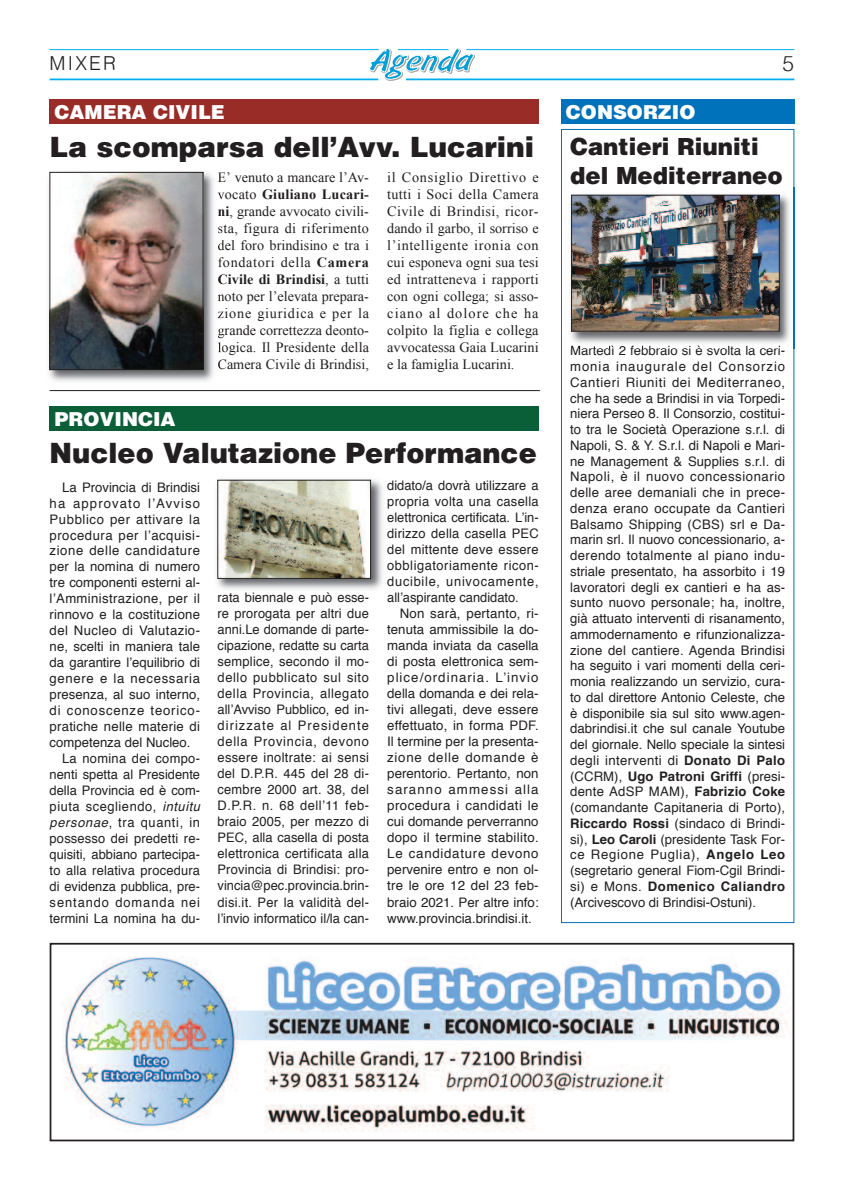
<style>
.page{position:relative;width:844px;height:1191px;background:#fff}
.page>*{position:absolute;margin:0;border:0;box-sizing:border-box;transform-origin:0 0}
.t1{font:900 28px "Helvetica";color:#231f20}
.t2{font:900 23.62px/28.3px "Helvetica";color:#231f20}
.t3{font:300 21px "Helvetica";color:#231f20}
.t4{font:900 19.25px "Helvetica";color:#fff}
.t5{font:300 19.25px "Helvetica";letter-spacing:.11em;color:#231f20}
.t6{font:14.17px/17px "Times New Roman";color:#231f20;text-align:justify}
.t7{font:13.12px/16.1px "Helvetica";letter-spacing:.005em;color:#231f20;text-align:justify}
.t8{font:13.12px "Helvetica";letter-spacing:.045em;color:#231f20}
.t9{font:13.12px "Helvetica";letter-spacing:.03em;color:#231f20}
.t10{font:13.12px "Helvetica";letter-spacing:.05em;color:#231f20}
.t11{font:13.12px "Helvetica";letter-spacing:.035em;color:#231f20}
.t12{font:13.12px "Helvetica";letter-spacing:.06em;color:#231f20}
.t13{font:13.12px "Helvetica";letter-spacing:.085em;color:#231f20}
.t14{font:13.12px "Helvetica";letter-spacing:.075em;color:#231f20}
.t15{font:13.12px "Helvetica";letter-spacing:.025em;color:#231f20}
.s1{font-weight:700}
.s2{font-style:italic}
</style>
<div class="page">
<hr style="left:406px;top:78px;width:388px;height:2px;background:#00aeef">
<hr style="left:50px;top:78px;width:328px;height:2px;background:#00aeef">
<hr style="left:466px;top:49px;width:328px;height:1px;background:#00aeef">
<hr style="left:50px;top:49px;width:328px;height:1px;background:#00aeef">
<svg style="left:369px;top:48px;width:106px;height:33px"></svg>
<img style="left:216px;top:479px;width:167px;height:111px">
<img style="left:219px;top:482px;width:149px;height:94px">
<div style="left:561px;top:129px;width:233px;height:794px;border:1px solid #0072bc"></div>
<div style="left:50px;top:99px;width:488px;height:25px;background:#9a2c28"></div>
<div style="left:50px;top:406px;width:488px;height:25px;background:#0a5f38"></div>
<div style="left:561px;top:99px;width:233px;height:25px;background:#0072bc"></div>
<img style="left:570px;top:188px;width:225px;height:161px">
<img style="left:793px;top:188px;width:1px;height:161px">
<img style="left:571px;top:345px;width:62px;height:4px">
<img style="left:573px;top:197px;width:204px;height:132px">
<div style="left:571px;top:195px;width:208px;height:136px;border:1px solid #231f20"></div>
<img style="left:48px;top:171px;width:166px;height:211px">
<svg style="left:218px;top:172px;width:3px;height:10px"></svg>
<svg style="left:218px;top:192px;width:3px;height:7px"></svg>
<svg style="left:218px;top:209px;width:3px;height:7px"></svg>
<svg style="left:218px;top:226px;width:3px;height:8px"></svg>
<svg style="left:218px;top:243px;width:3px;height:7px"></svg>
<svg style="left:218px;top:257px;width:3px;height:10px"></svg>
<svg style="left:218px;top:275px;width:3px;height:9px"></svg>
<svg style="left:217px;top:294px;width:4px;height:8px"></svg>
<svg style="left:218px;top:311px;width:3px;height:8px"></svg>
<svg style="left:218px;top:328px;width:3px;height:25px"></svg>
<svg style="left:218px;top:360px;width:3px;height:9px"></svg>
<img style="left:52px;top:174px;width:149px;height:194px">
<div style="left:50px;top:172px;width:153px;height:198px;border:1px solid #231f20"></div>
<hr style="left:50px;top:390px;width:489px;height:1px;background:#231f20">
<img style="left:63px;top:957px;width:725px;height:175px">
<div style="left:50px;top:943px;width:744px;height:198px;border:2px solid #231f20"></div>
<h3 class="t5" style="left:50px;top:56px;width:68px">MIXER</h3>
<h3 class="t3" style="left:782px;top:55px;width:13px">5</h3>
<h3 class="t4" style="left:55px;top:105px;width:172px">CAMERA CIVILE</h3>
<h1 class="t1" style="left:50px;top:131px;width:486px">La scomparsa dell’Avv. Lucarini</h1>
<p class="t6" style="left:217px;top:169px;width:153px">E’ venuto a mancare l’Av&shy;vocato <span class="s1">Giuliano Lucari&shy;ni</span>, grande avvocato civili&shy;sta, figura di riferimento del foro brindisino e tra i fondatori della <span class="s1">Camera Civile di Brindisi</span>, a tutti noto per l’elevata prepara&shy;zione giuridica e per la grande correttezza deonto&shy;logica. Il Presidente della Camera Civile di Brindisi,</p>
<p class="t6" style="left:387px;top:169px;width:153px">il Consiglio Direttivo e tutti i Soci della Camera Civile di Brindisi, ricor&shy;dando il garbo, il sorriso e l’intelligente ironia con cui esponeva ogni sua tesi ed intratteneva i rapporti con ogni collega; si asso&shy;ciano al dolore che ha colpito la figlia e collega avvocatessa Gaia Lucarini e la famiglia Lucarini.</p>
<h3 class="t4" style="left:55px;top:412px;width:122px">PROVINCIA</h3>
<h1 class="t1" style="left:50px;top:437px;width:488px">Nucleo Valutazione Performance</h1>
<p class="t7" style="left:62px;top:480px;width:139px">La Provincia di Brindisi</p>
<p class="t13" style="left:50px;top:497px;width:152px">ha approvato l’Avviso</p>
<p class="t8" style="left:50px;top:513px;width:152px">Pubblico per attivare la</p>
<p class="t11" style="left:50px;top:529px;width:152px">procedura per l’acquisi-</p>
<p class="t8" style="left:50px;top:545px;width:152px">zione delle candidature</p>
<p class="t7" style="left:50px;top:560px;width:152px">per la nomina di numero</p>
<p class="t7" style="left:50px;top:576px;width:152px">tre componenti esterni al-</p>
<p class="t9" style="left:50px;top:593px;width:152px">l’Amministrazione, per il</p>
<p class="t7" style="left:50px;top:607px;width:152px">rinnovo e la costituzione</p>
<p class="t9" style="left:50px;top:625px;width:152px">del Nucleo di Valutazio-</p>
<p class="t7" style="left:50px;top:639px;width:152px">ne, scelti in maniera tale</p>
<p class="t7" style="left:50px;top:655px;width:152px">da garantire l’equilibrio di</p>
<p class="t10" style="left:50px;top:673px;width:152px">genere e la necessaria</p>
<p class="t7" style="left:50px;top:687px;width:152px">presenza, al suo interno,</p>
<p class="t12" style="left:50px;top:705px;width:152px">di conoscenze teorico-</p>
<p class="t7" style="left:50px;top:719px;width:152px">pratiche nelle materie di</p>
<p class="t7" style="left:50px;top:735px;width:142px">competenza del Nucleo.</p>
<p class="t15" style="left:62px;top:753px;width:139px">La nomina dei compo-</p>
<p class="t7" style="left:50px;top:767px;width:152px">nenti spetta al Presidente</p>
<p class="t7" style="left:50px;top:783px;width:152px">della Provincia ed è com-</p>
<p class="t8" style="left:50px;top:800px;width:152px">piuta scegliendo, <span class="s2">intuitu</span></p>
<p class="t10" style="left:50px;top:816px;width:152px"><span class="s2">personae</span>, tra quanti, in</p>
<p class="t7" style="left:50px;top:831px;width:152px">possesso dei predetti re-</p>
<p class="t7" style="left:50px;top:847px;width:152px">quisiti, abbiano partecipa-</p>
<p class="t7" style="left:50px;top:863px;width:152px">to alla relativa procedura</p>
<p class="t7" style="left:50px;top:879px;width:152px">di evidenza pubblica, pre-</p>
<p class="t14" style="left:50px;top:896px;width:152px">sentando domanda nei</p>
<p class="t7" style="left:50px;top:911px;width:152px">termini La nomina ha du-</p>
<p class="t7" style="left:387px;top:478px;width:153px">didato/a dovrà utilizzare a propria volta una casella elettronica certificata. L’in&shy;dirizzo della casella PEC del mittente deve essere obbligatoriamente ricon&shy;ducibile, univocamente, all’aspirante candidato.</p>
<p class="t7" style="left:387px;top:606px;width:153px;text-indent:12px">Non sarà, pertanto, ri&shy;tenuta ammissibile la do&shy;manda inviata da casella di posta elettronica sem&shy;plice/ordinaria. L’invio della domanda e dei rela&shy;tivi allegati, deve essere effettuato, in forma PDF.<br>Il termine per la presenta&shy;zione delle domande è perentorio. Pertanto, non saranno ammessi alla procedura i candidati le cui domande perverranno dopo il termine stabilito.<br>Le candidature devono pervenire entro e non ol&shy;tre le ore 12 del 23 feb&shy;braio 2021. Per altre info: www.provincia.brindisi.it.</p>
<p class="t7" style="left:217px;top:590px;width:153px">rata biennale e può esse&shy;re prorogata per altri due anni.Le domande di parte&shy;cipazione, redatte su carta semplice, secondo il mo&shy;dello pubblicato sul sito della Provincia, allegato all’Avviso Pubblico, ed in&shy;dirizzate al Presidente della Provincia, devono essere inoltrate: ai sensi del D.P.R. 445 del 28 di&shy;cembre 2000 art. 38, del D.P.R. n. 68 dell’11 feb&shy;braio 2005, per mezzo di PEC, alla casella di posta elettronica certificata alla Provincia di Brindisi: pro&shy;vincia@pec.provincia.brin&shy;disi.it. Per la validità del&shy;l’invio informatico il/la can-</p>
<h3 class="t4" style="left:566px;top:105px;width:131px">CONSORZIO</h3>
<h2 class="t2" style="left:570px;top:133px;width:214px">Cantieri Riuniti del Mediterraneo</h2>
<p class="t7" style="left:570px;top:344px;width:216px">Martedì 2 febbraio si è svolta la ceri&shy;monia inaugurale del Consorzio Cantieri Riuniti dei Mediterraneo, che ha sede a Brindisi in via Torpedi&shy;niera Perseo 8. Il Consorzio, costitui&shy;to tra le Società Operazione s.r.l. di Napoli, S. &amp; Y. S.r.l. di Napoli e Mari&shy;ne Management &amp; Supplies s.r.l. di Napoli, è il nuovo concessionario delle aree demaniali che in prece&shy;denza erano occupate da Cantieri Balsamo Shipping (CBS) srl e Da&shy;marin srl. Il nuovo concessionario, a&shy;derendo totalmente al piano indu&shy;striale presentato, ha assorbito i 19 lavoratori degli ex cantieri e ha as&shy;sunto nuovo personale; ha, inoltre, già attuato interventi di risanamento, ammodernamento e rifunzionalizza&shy;zione del cantiere. Agenda Brindisi ha seguito i vari momenti della ceri&shy;monia realizzando un servizio, cura&shy;to dal direttore Antonio Celeste, che è disponibile sia sul sito www.agen&shy;dabrindisi.it che sul canale Youtube del giornale. Nello speciale la sintesi degli interventi di <span class="s1">Donato Di Palo </span>(CCRM), <span class="s1">Ugo Patroni Griffi</span> (presi&shy;dente AdSP MAM), <span class="s1">Fabrizio Coke </span>(comandante Capitaneria di Porto), <span class="s1">Riccardo Rossi</span> (sindaco di Brindi&shy;si), <span class="s1">Leo Caroli</span> (presidente Task For&shy;ce Regione Puglia), <span class="s1">Angelo Leo </span>(segretario general Fiom-Cgil Brindi&shy;si) e Mons. <span class="s1">Domenico Caliandro </span>(Arcivescovo di Brindisi-Ostuni).</p>
</div>
